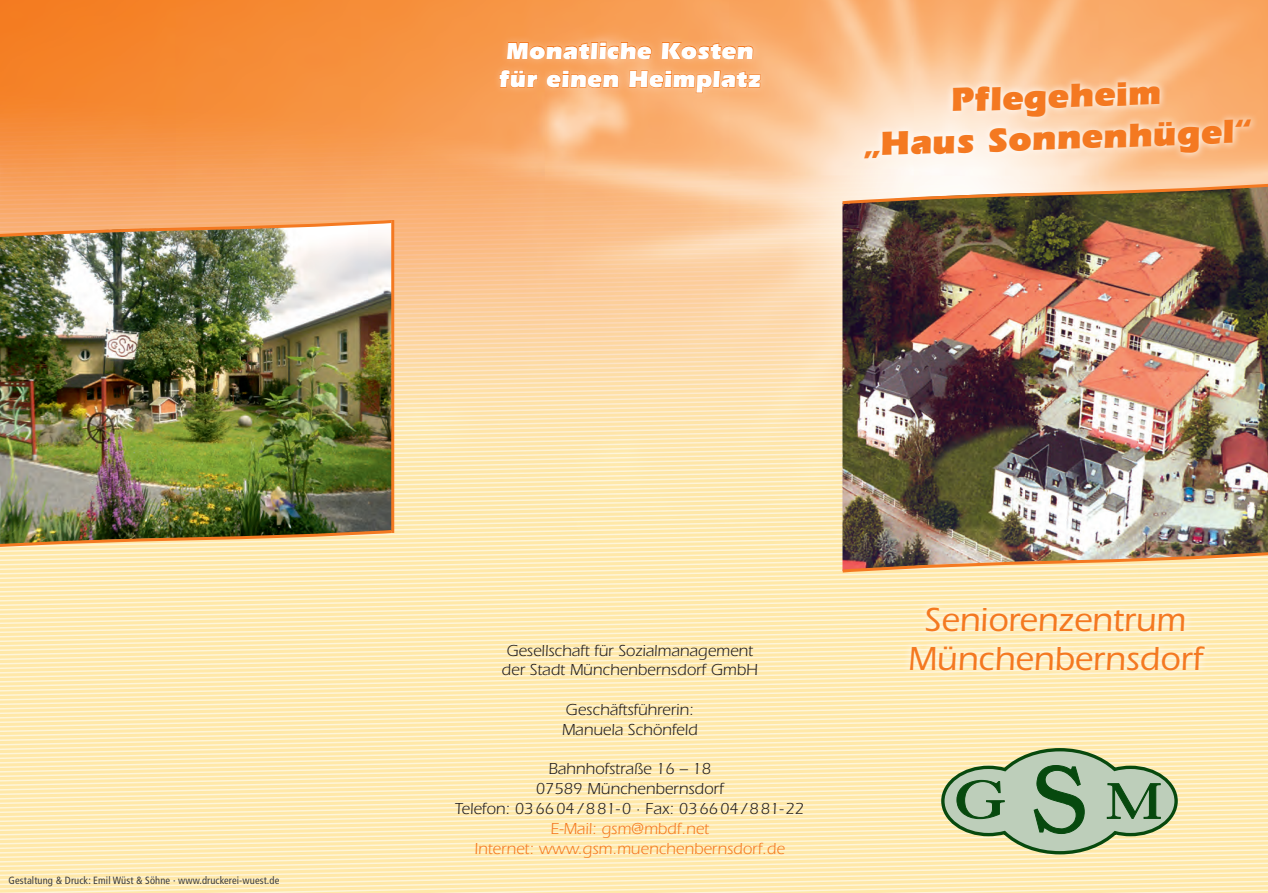
<style>
.page{position:relative;width:1268px;height:893px;background:#fff}
.page>*{position:absolute;margin:0;border:0;box-sizing:border-box;transform-origin:0 0}
.t1{font:500 34.5px "ITC Eras Std";color:#f47921}
.t2{font:900 34.5px "ITC Eras Std";color:#f47921}
.t3{font:900 24px "ITC Eras Std";color:#fff}
.t4{font:16.5px "ITC Eras Std";color:#231f20}
.t5{font:16.5px "ITC Eras Std";color:#f47921}
.t6{font:condensed 10.5px "Frutiger LT Std";letter-spacing:.01em;color:#3e3e3f}
</style>
<div class="page">
<img style="left:0;top:0;width:1267px;height:893px">
<hr style="left:391px;top:220px;width:3px;height:313px;background:#f47921">
<p class="t3" style="left:506px;top:37px;width:249px">Monatliche Kosten</p>
<p class="t3" style="left:498px;top:65px;width:264px">für einen Heimplatz</p>
<p class="t2" style="left:949px;top:80px;width:212px;rotate:-2deg">Pfl egeheim</p>
<p class="t2" style="left:863px;top:125px;width:388px;rotate:-2deg">„Haus Sonnenhügel“</p>
<p class="t6" style="left:9px;top:874px;width:272px">Gestaltung &amp; Druck: Emil Wüst &amp; Söhne · www.druckerei-wuest.de</p>
<p class="t4" style="left:506px;top:641px;width:248px">Gesellschaft für Sozialmanagement</p>
<p class="t4" style="left:501px;top:661px;width:257px">der Stadt Münchenbernsdorf GmbH</p>
<p class="t4" style="left:565px;top:700px;width:130px">Geschäftsführerin:</p>
<p class="t4" style="left:561px;top:720px;width:137px">Manuela Schönfeld</p>
<p class="t4" style="left:548px;top:760px;width:164px">Bahnhofstraße 16 – 18</p>
<p class="t4" style="left:536px;top:780px;width:189px">07589 Münchenbernsdorf</p>
<p class="t4" style="left:455px;top:799px;width:350px">Telefon: 036604/881-0 · Fax: 036604/881-22</p>
<p class="t5" style="left:550px;top:819px;width:160px">E-Mail: gsm@mbdf.net</p>
<p class="t5" style="left:474px;top:839px;width:312px">Internet: www.gsm.muenchenbernsdorf.de</p>
<p class="t1" style="left:924px;top:600px;width:263px">Seniorenzentrum</p>
<p class="t1" style="left:907px;top:639px;width:296px">Münchenbernsdorf</p>
</div>
